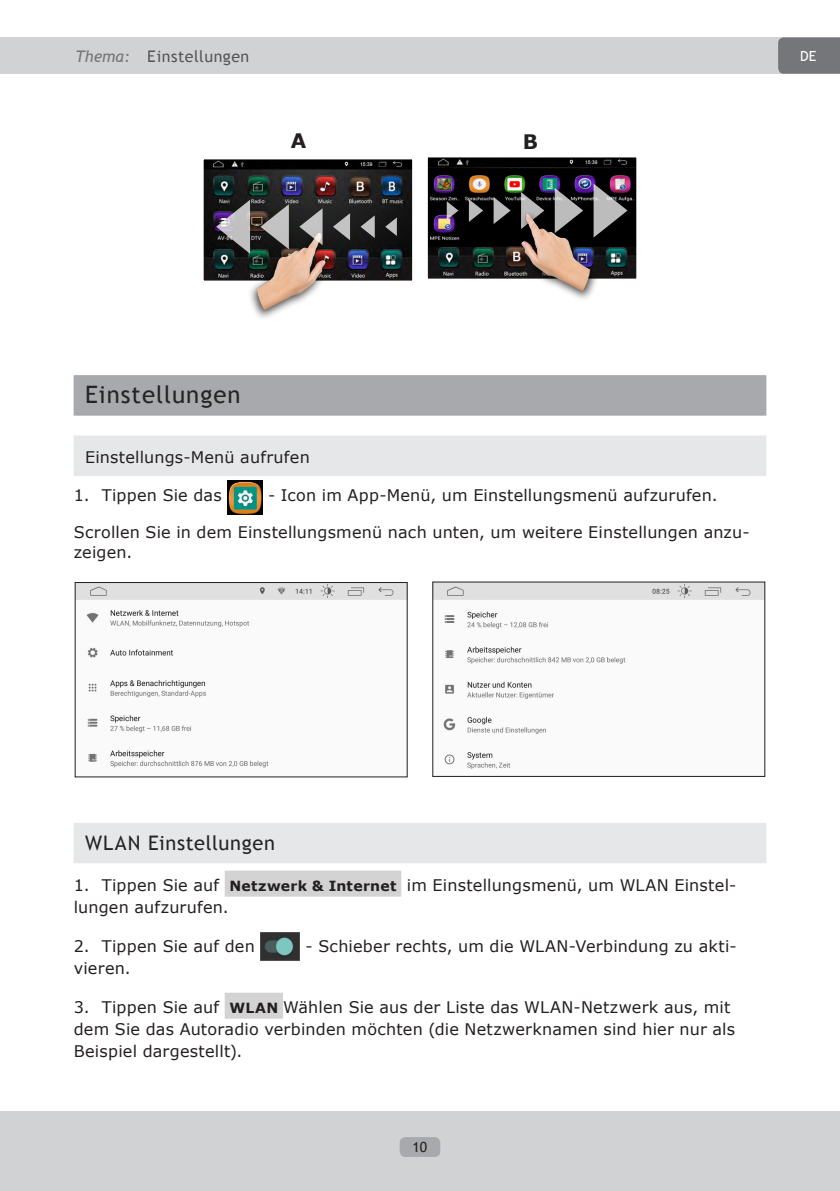
<style>
.page{position:relative;width:840px;height:1191px;background:#fff}
.page>*{position:absolute;margin:0;border:0;box-sizing:border-box;transform-origin:0 0}
.Haupt-Thema-Überschr{font:24px "Trebuchet MS";letter-spacing:.04em;color:#242424}
.Thema-Unterthema-Übe{font:20px "Trebuchet MS";letter-spacing:.035em;color:#242424}
.t1{font:700 20px "Verdana";color:#231f20}
.Text-Absatz{font:16px/22px "Verdana";letter-spacing:.01em;color:#231f20}
.Thema-Unterthema-Übe-2{font:16px "Verdana";letter-spacing:.015em;color:#231f20}
.t2{font:16px "Trebuchet MS";letter-spacing:.03em;color:#000}
.t3{font:14px "Trebuchet MS";color:#231f20}
.t4{font:14px "Trebuchet MS";color:#fff}
.s1{font-style:italic;color:#757679}
.s2{font-weight:700;font-size:14px}
</style>
<div class="page">
<div style="left:0;top:1111px;width:839px;height:80px;background:#d1d2d4"></div>
<div style="left:399px;top:1137px;width:41px;height:20px;background:#a8a9ad;border-radius:6px"></div>
<div style="left:0;top:37px;width:839px;height:37px;background:#d1d2d4"></div>
<svg style="left:778px;top:37px;width:61px;height:37px"></svg>
<div style="left:74px;top:375px;width:691px;height:40px;background:#a8a9ad"></div>
<div style="left:74px;top:435px;width:691px;height:40px;background:#f3f3f4"></div>
<div style="left:74px;top:436px;width:691px;height:40px;background:#e6e7e9"></div>
<div style="left:74px;top:823px;width:691px;height:40px;background:#e6e7e9"></div>
<div style="left:224px;top:870px;width:177px;height:26px;background:#d3d3d3"></div>
<div style="left:224px;top:992px;width:59px;height:26px;background:#d3d3d3"></div>
<img style="left:204px;top:160px;width:207px;height:119px">
<div style="left:201px;top:157px;width:213px;height:125px;border:2px solid #fff"></div>
<img style="left:428px;top:158px;width:207px;height:120px">
<div style="left:425px;top:155px;width:213px;height:126px;border:2px solid #fff"></div>
<img style="left:233px;top:224px;width:102px;height:94px">
<svg style="left:260px;top:204px;width:29px;height:45px"></svg>
<svg style="left:299px;top:208px;width:23px;height:37px"></svg>
<svg style="left:216px;top:200px;width:34px;height:54px"></svg>
<svg style="left:360px;top:215px;width:14px;height:23px"></svg>
<svg style="left:385px;top:217px;width:11px;height:19px"></svg>
<svg style="left:333px;top:213px;width:17px;height:27px"></svg>
<svg style="left:554px;top:188px;width:29px;height:18px"></svg>
<svg style="left:520px;top:192px;width:24px;height:14px"></svg>
<svg style="left:593px;top:184px;width:34px;height:53px"></svg>
<svg style="left:468px;top:199px;width:15px;height:23px"></svg>
<svg style="left:446px;top:201px;width:12px;height:19px"></svg>
<svg style="left:493px;top:197px;width:17px;height:27px"></svg>
<img style="left:511px;top:206px;width:102px;height:93px">
<img style="left:227px;top:480px;width:35px;height:34px">
<img style="left:77px;top:584px;width:328px;height:184px">
<div style="left:75px;top:582px;width:332px;height:195px;border:1px solid #231f20"></div>
<img style="left:434px;top:583px;width:328px;height:187px">
<div style="left:432px;top:581px;width:332px;height:196px;border:1px solid #231f20"></div>
<img style="left:260px;top:932px;width:39px;height:28px">
<p class="t2" style="left:75px;top:47px;width:175px"><span class="s1">Thema:</span> Einstellungen</p>
<p class="t4" style="left:799px;top:48px;width:18px">DE</p>
<p class="t1" style="left:291px;top:127px;width:17px">A</p>
<p class="t1" style="left:522px;top:127px;width:17px">B</p>
<p class="Haupt-Thema-Überschr" style="left:85px;top:380px;width:157px">Einstellungen</p>
<p class="Thema-Unterthema-Übe-2" style="left:85px;top:446px;width:226px">Einstellungs-Menü aufrufen</p>
<p class="Text-Absatz" style="left:74px;top:484px;width:149px">1. Tippen Sie das</p>
<p class="Text-Absatz" style="left:268px;top:484px;width:451px">- Icon im App-Menü, um Einstellungsmenü aufzurufen.</p>
<p class="Text-Absatz" style="left:74px;top:522px;width:677px;line-height:20px">Scrollen Sie in dem Einstellungsmenü nach unten, um weitere Einstellungen anzu&shy;zeigen.</p>
<p class="Thema-Unterthema-Übe" style="left:85px;top:831px;width:191px">WLAN Einstellungen</p>
<p class="Text-Absatz" style="left:74px;top:873px;width:663px">1. Tippen Sie auf <span class="s2">Netzwerk &amp; Internet</span> im Einstellungsmenü, um WLAN Einstel&shy;lungen aufzurufen.</p>
<p class="Text-Absatz" style="left:74px;top:934px;width:182px">2. Tippen Sie auf den</p>
<p class="Text-Absatz" style="left:305px;top:934px;width:432px">- Schieber rechts, um die WLAN-Verbindung zu akti-</p>
<p class="Text-Absatz" style="left:74px;top:956px;width:58px">vieren.</p>
<p class="Text-Absatz" style="left:74px;top:995px;width:662px">3. Tippen Sie auf <span class="s2">WLAN</span> Wählen Sie aus der Liste das WLAN-Netzwerk aus, mit dem Sie das Autoradio verbinden möchten (die Netzwerknamen sind hier nur als<br>Beispiel dargestellt).</p>
<p class="t3" style="left:412px;top:1139px;width:16px">10</p>
</div>
